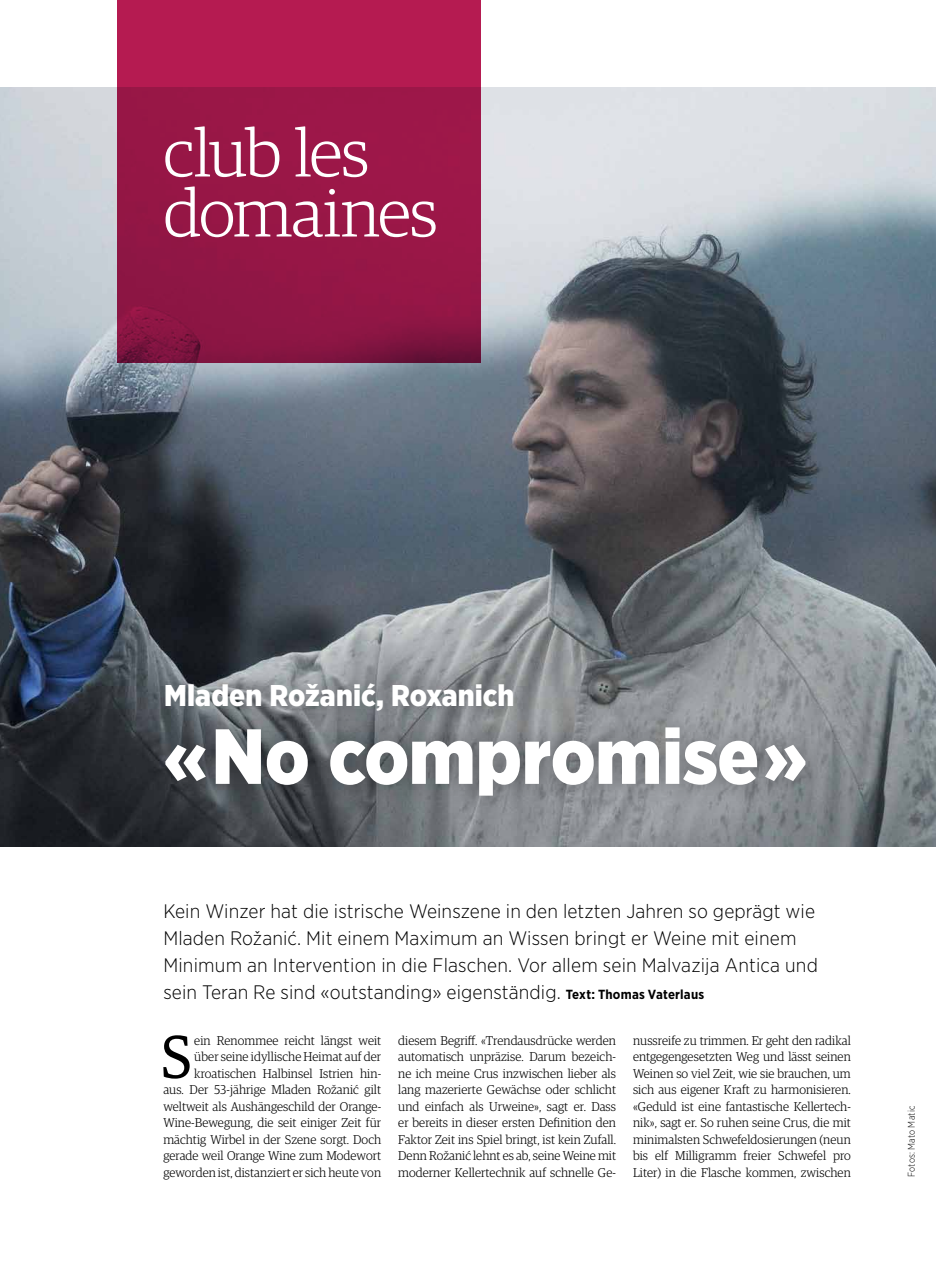
<style>
.page{position:relative;width:936px;height:1263px;background:#fff}
.page>*{position:absolute;margin:0;border:0;box-sizing:border-box;transform-origin:0 0}
.t1{font:900 78px "Gotham Narrow";letter-spacing:-.005em;color:#fff}
.t2{font:300 67.5px/60px "Guardian Egyp";letter-spacing:-.02em;color:#fff}
.t3{font:60.3px "Guardian Egyp";color:#000}
.t4{font:900 30px "Gotham Narrow";letter-spacing:.005em;color:#fff}
.t5{font:300 19.5px/27px "Gotham Narrow";letter-spacing:.005em;color:#000}
.t6{font:300 12.75px/16.5px "Guardian Egyp";letter-spacing:.005em;color:#000;text-align:justify}
.t7{font:300 9.75px "Gotham Narrow";letter-spacing:.01em;color:#000;scale:.95 1}
.s1{font-weight:700;font-size:13.2px}
</style>
<div class="page">
<img style="left:0;top:88px;width:935px;height:759px">
<svg style="left:117px;top:0;width:363px;height:363px;background:#9c1748"></svg>
<div style="left:144px;top:661px;width:684px;height:158px;background:#000;opacity:.3"></div>
<h2 class="t2" style="left:163px;top:119px;width:276px">club les domaines</h2>
<h3 class="t4" style="left:164px;top:675px;width:351px">Mladen Rožanić, Roxanich</h3>
<h1 class="t1" style="left:163px;top:705px;width:645px">«No compromise»</h1>
<p class="t5" style="left:163px;top:897px;width:656px">Kein Winzer hat die istrische Weinszene in den letzten Jahren so geprägt wie Mladen Rožanić. Mit einem Maximum an Wissen bringt er Weine mit einem Minimum an Intervention in die Flaschen. Vor allem sein Malvazija Antica und sein Teran Re sind «outstanding» eigenständig. <span class="s1">Text: Thomas Vaterlaus</span></p>
<h3 class="t3" style="left:161px;top:1016px;width:32px">S</h3>
<p class="t6" style="left:163px;top:1031px;width:219px;text-align:right">ein Renommee reicht längst weit<br>über seine idyllische Heimat auf der kroatischen Halbinsel Istrien hin-<br>aus. Der 53-jährige Mladen Rožanić gilt weltweit als Aushängeschild der Orange-Wine-Bewegung, die seit einiger Zeit für mächtig Wirbel in der Szene sorgt. Doch gerade weil Orange Wine zum Modewort geworden ist, distanziert er sich heute von</p>
<p class="t6" style="left:398px;top:1031px;width:219px">diesem Begriff. «Trendausdrücke werden automatisch unpräzise. Darum bezeich&shy;ne ich meine Crus inzwischen lieber als lang mazerierte Gewächse oder schlicht und einfach als Urweine», sagt er. Dass er bereits in dieser ersten Definition den Faktor Zeit ins Spiel bringt, ist kein Zufall.<br>Denn Rožanić lehnt es ab, seine Weine mit moderner Kellertechnik auf schnelle Ge-</p>
<p class="t6" style="left:633px;top:1031px;width:219px">nussreife zu trimmen. Er geht den radikal entgegengesetzten Weg und lässt seinen Weinen so viel Zeit, wie sie brauchen, um sich aus eigener Kraft zu harmonisieren. «Geduld ist eine fantastische Kellertech&shy;nik», sagt er. So ruhen seine Crus, die mit minimalsten Schwefeldosierungen (neun bis elf Milligramm freier Schwefel pro Liter) in die Flasche kommen, zwischen</p>
<p class="t7" style="left:905px;top:1177px;width:76px;rotate:-90deg">Fotos: Mato Matic</p>
</div>
